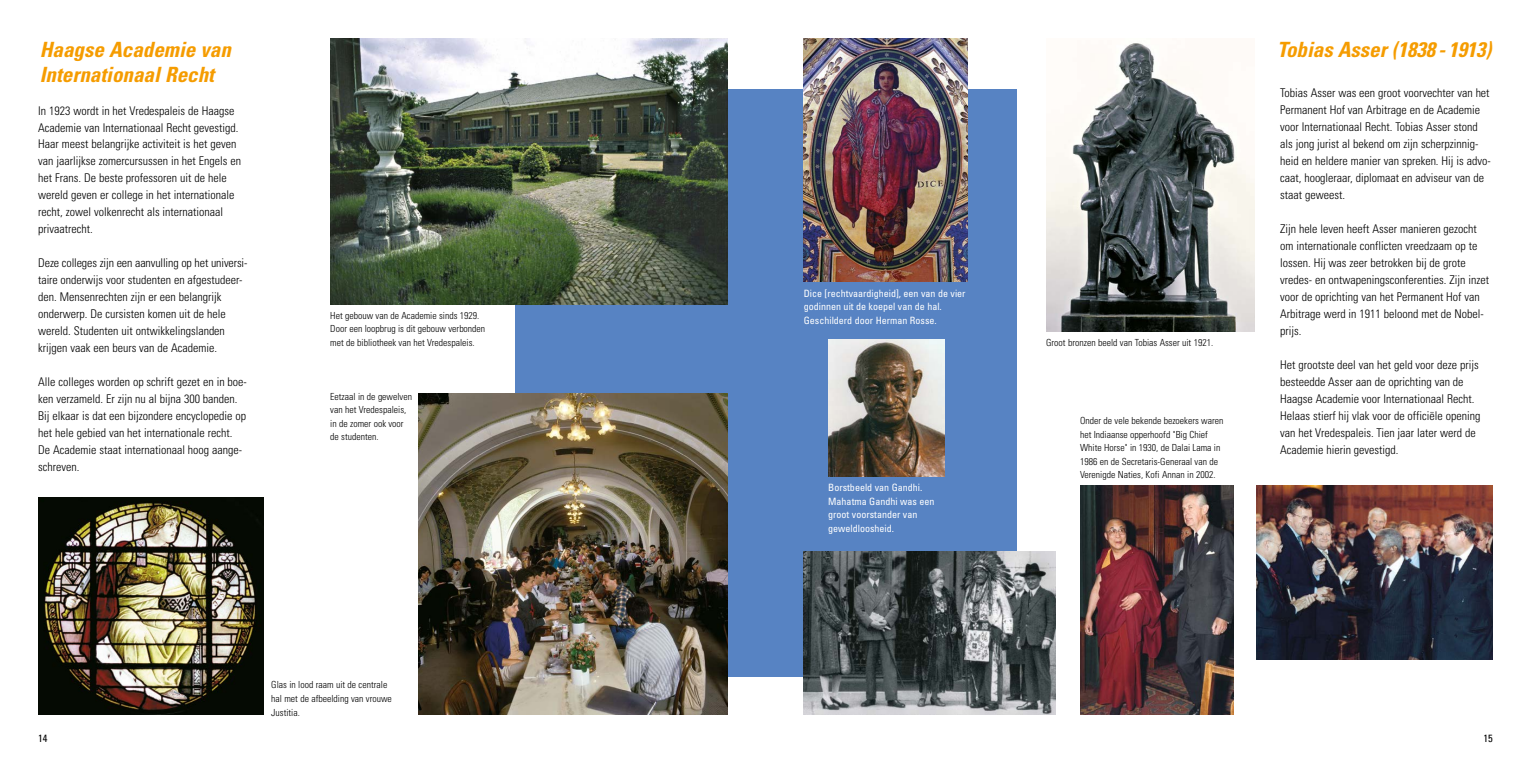
<style>
.page{position:relative;width:1531px;height:766px;background:#fff}
.page>*{position:absolute;margin:0;border:0;box-sizing:border-box;transform-origin:0 0}
.t1{font:italic 700 condensed 21px "Univers";color:#f59c00}
.t2{font:300 condensed 12px/17px "Univers";color:#000}
.t3{font:condensed 10.5px "Univers";color:#000}
.t4{font:condensed 10.05px/13.5px "Univers";color:#fff}
.t5{font:300 condensed 9.75px/13.5px "Univers";color:#000}
</style>
<div class="page">
<div style="left:514px;top:89px;width:502px;height:587px;background:#5783c3"></div>
<img style="left:1046px;top:43px;width:208px;height:289px">
<img style="left:1080px;top:485px;width:153px;height:229px">
<img style="left:38px;top:497px;width:226px;height:217px">
<img style="left:804px;top:38px;width:163px;height:244px">
<img style="left:804px;top:551px;width:251px;height:163px">
<img style="left:1256px;top:485px;width:236px;height:174px">
<img style="left:419px;top:393px;width:308px;height:321px">
<img style="left:330px;top:38px;width:397px;height:266px">
<img style="left:828px;top:340px;width:116px;height:136px">
<h1 class="t1" style="left:40px;top:36px;width:193px">Haagse Academie van</h1>
<h1 class="t1" style="left:1277px;top:36px;width:216px">Tobias Asser (1838 - 1913)</h1>
<h1 class="t1" style="left:40px;top:61px;width:176px">Internationaal Recht</h1>
<p class="t2" style="left:38px;top:102px;width:204px">In 1923 wordt in het Vredespaleis de Haagse Academie van Internationaal Recht gevestigd.<br>Haar meest belangrijke activiteit is het geven van jaarlijkse zomercursussen in het Engels en het Frans. De beste professoren uit de hele wereld geven er college in het internationale recht, zowel volkenrecht als internationaal privaatrecht.</p>
<p class="t2" style="left:38px;top:254px;width:211px">Deze colleges zijn een aanvulling op het universi&shy;taire onderwijs voor studenten en afgestudeer&shy;den. Mensenrechten zijn er een belangrijk onderwerp. De cursisten komen uit de hele wereld. Studenten uit ontwikkelingslanden krijgen vaak een beurs van de Academie.</p>
<p class="t2" style="left:38px;top:373px;width:210px">Alle colleges worden op schrift gezet en in boe&shy;ken verzameld. Er zijn nu al bijna 300 banden.<br>Bij elkaar is dat een bijzondere encyclopedie op het hele gebied van het internationale recht.<br>De Academie staat internationaal hoog aange&shy;schreven.</p>
<p class="t5" style="left:330px;top:308px;width:157px">Het gebouw van de Academie sinds 1929.<br>Door een loopbrug is dit gebouw verbonden met de bibliotheek van het Vredespaleis.</p>
<p class="t5" style="left:330px;top:389px;width:83px">Eetzaal in de gewelven van het Vredespaleis, in de zomer ook voor de studenten.</p>
<p class="t5" style="left:271px;top:678px;width:122px">Glas in lood raam uit de centrale hal met de afbeelding van vrouwe<br>Justitia.</p>
<p class="t4" style="left:804px;top:286px;width:163px">Dice [rechtvaardigheid], een van de vier godinnen uit de koepel van de hal.<br>Geschilderd door Herman Rosse.</p>
<p class="t4" style="left:828px;top:480px;width:108px">Borstbeeld van Gandhi.<br>Mahatma Gandhi was een groot voorstander van geweldloosheid.</p>
<p class="t5" style="left:1046px;top:335px;width:168px">Groot bronzen beeld van Tobias Asser uit 1921.</p>
<p class="t5" style="left:1080px;top:413px;width:145px">Onder de vele bekende bezoekers waren het Indiaanse opperhoofd "Big Chief White Horse" in 1930, de Dalai Lama in 1986 en de Secretaris-Generaal van de Verenigde Naties, Kofi Annan in 2002.</p>
<p class="t2" style="left:1280px;top:85px;width:212px">Tobias Asser was een groot voorvechter van het Permanent Hof van Arbitrage en de Academie voor Internationaal Recht. Tobias Asser stond als jong jurist al bekend om zijn scherpzinnig&shy;heid en heldere manier van spreken. Hij is advo&shy;caat, hoogleraar, diplomaat en adviseur van de staat geweest.</p>
<p class="t2" style="left:1280px;top:220px;width:210px">Zijn hele leven heeft Asser manieren gezocht om internationale conflicten vreedzaam op te lossen. Hij was zeer betrokken bij de grote vredes- en ontwapeningsconferenties. Zijn inzet voor de oprichting van het Permanent Hof van Arbitrage werd in 1911 beloond met de Nobel&shy;prijs.</p>
<p class="t2" style="left:1280px;top:356px;width:202px">Het grootste deel van het geld voor deze prijs besteedde Asser aan de oprichting van de Haagse Academie voor Internationaal Recht.<br>Helaas stierf hij vlak voor de officiële opening van het Vredespaleis. Tien jaar later werd de Academie hierin gevestigd.</p>
<p class="t3" style="left:38px;top:731px;width:11px">14</p>
<p class="t3" style="left:1483px;top:731px;width:11px">15</p>
</div>
